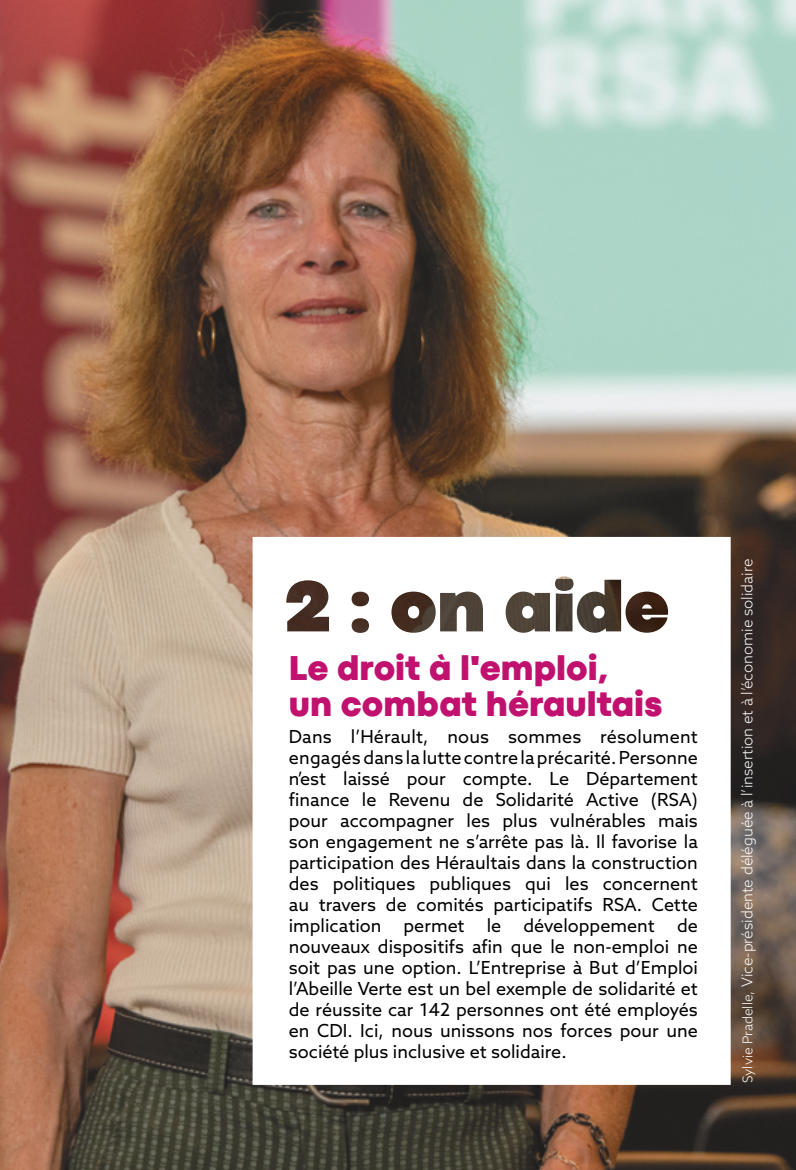
<style>
.page{position:relative;width:796px;height:1170px;background:#fff}
.page>*{position:absolute;margin:0;border:0;box-sizing:border-box;transform-origin:0 0}
.t1{font:800 36px/36px "Codec Pro";color:#c0116f}
.t2{font:18px/21px "Azo Sans";color:#000;text-align:justify}
.t3{font:300 15px "Azo Sans";color:#fff}
.s1{font-weight:900}
.s2{font-size:13.5px}
</style>
<div class="page">
<img style="left:0;top:0;width:795px;height:1169px">
<svg style="left:252px;top:537px;width:478px;height:547px"></svg>
<h1 class="t1" style="left:289px;top:649px;width:375px">Le droit à l<span class="s1">'</span>emploi,<br>un combat héraultais</h1>
<p class="t2" style="left:289px;top:725px;width:410px">Dans l’Hérault, nous sommes résolument engagés dans la lutte contre la précarité. Personne n’est laissé pour compte. Le Département finance le Revenu de Solidarité Active (RSA) pour accompagner les plus vulnérables mais son engagement ne s’arrête pas là. Il favorise la participation des Héraultais dans la construction des politiques publiques qui les concernent au travers de comités participatifs RSA. Cette implication permet le développement de nouveaux dispositifs afin que le non-emploi ne soit pas une option. L’Entreprise à But d’Emploi l’Abeille Verte est un bel exemple de solidarité et de réussite car 142 personnes ont été employés en CDI. Ici, nous unissons nos forces pour une société plus inclusive et solidaire.</p>
<p class="t3" style="left:737px;top:1083px;width:526px;rotate:-90deg"><span class="s2">Sylvie Pradelle,</span> Vice-présidente déléguée à l’insertion et à l’économie solidaire</p>
</div>
